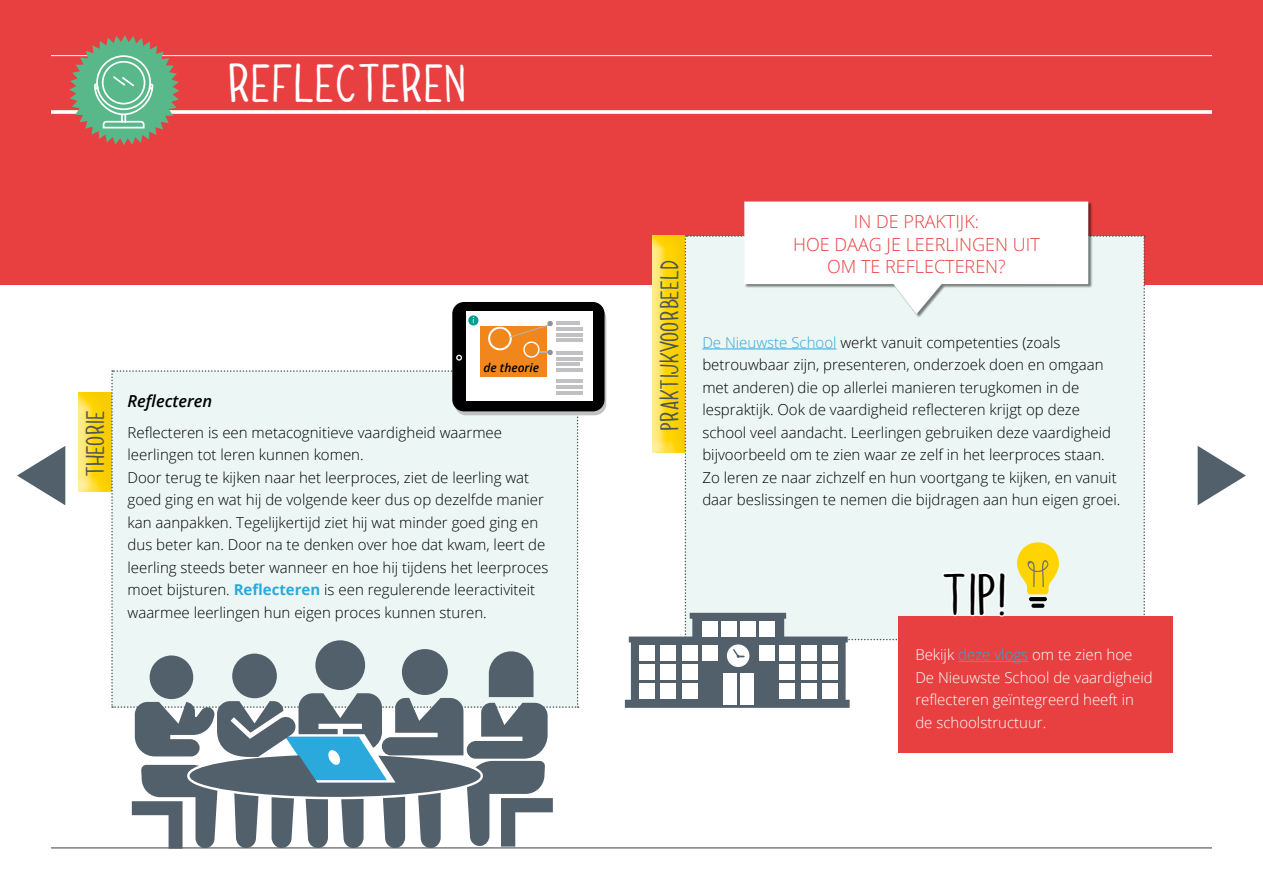
<style>
.page{position:relative;width:1263px;height:893px;background:#fff}
.page>*{position:absolute;margin:0;border:0;box-sizing:border-box;transform-origin:0 0}
.t1{font:47.85px "Dolce Caffe";color:#000}
.t2{font:44.25px "Dolce Caffe";color:#fff}
.t3{font:21px "Dolce Caffe";color:#4b5654}
.t4{font:300 18px/22.5px "Open Sans";color:#e84041;text-align:center}
.t5{font:italic 600 16.5px "Open Sans";color:#000}
.t6{font:300 15px/22.5px "Open Sans";color:#000}
.t7{font:300 15px/22.5px "Open Sans";color:#fff}
.t8{font:italic 600 12px "Open Sans";color:#000}
.s1{font-weight:700;color:#2ca9dc}
.s2{color:#2ca9dc}
</style>
<div class="page">
<hr style="left:51px;top:847px;width:1161px;height:1px;background:#4b5654">
<div style="left:70px;top:381px;width:42px;height:120px;background:#f4f4f5;opacity:.75"></div>
<svg style="left:1198px;top:446px;width:48px;height:59px"></svg>
<svg style="left:17px;top:446px;width:48px;height:59px"></svg>
<div style="left:0;top:0;width:1263px;height:285px;background:#e84041"></div>
<hr style="left:51px;top:55px;width:1161px;height:1px;background:#fff">
<svg style="left:51px;top:110px;width:1161px;height:4px;background:#fcefef"></svg>
<div style="left:898px;top:616px;width:274px;height:137px;background:#e84041"></div>
<svg style="left:625px;top:202px;width:520px;height:506px"></svg>
<div style="left:640px;top:645px;width:15px;height:15px;background:#fff"></div>
<div style="left:661px;top:645px;width:15px;height:15px;background:#fff"></div>
<div style="left:682px;top:645px;width:15px;height:15px;background:#fff"></div>
<div style="left:702px;top:645px;width:16px;height:15px;background:#fff"></div>
<div style="left:759px;top:645px;width:16px;height:15px;background:#fff"></div>
<div style="left:702px;top:621px;width:15px;height:15px;background:#fff"></div>
<div style="left:721px;top:621px;width:15px;height:15px;background:#fff"></div>
<div style="left:740px;top:621px;width:15px;height:15px;background:#fff"></div>
<div style="left:759px;top:621px;width:16px;height:15px;background:#fff"></div>
<div style="left:640px;top:664px;width:15px;height:15px;background:#fff"></div>
<div style="left:661px;top:664px;width:15px;height:15px;background:#fff"></div>
<div style="left:682px;top:664px;width:15px;height:15px;background:#fff"></div>
<div style="left:640px;top:683px;width:15px;height:15px;background:#fff"></div>
<div style="left:661px;top:683px;width:15px;height:15px;background:#fff"></div>
<div style="left:682px;top:683px;width:15px;height:15px;background:#fff"></div>
<div style="left:780px;top:645px;width:15px;height:15px;background:#fff"></div>
<div style="left:801px;top:645px;width:15px;height:15px;background:#fff"></div>
<div style="left:822px;top:645px;width:15px;height:15px;background:#fff"></div>
<div style="left:780px;top:664px;width:15px;height:15px;background:#fff"></div>
<div style="left:801px;top:664px;width:15px;height:15px;background:#fff"></div>
<div style="left:822px;top:664px;width:15px;height:15px;background:#fff"></div>
<div style="left:780px;top:683px;width:15px;height:15px;background:#fff"></div>
<div style="left:801px;top:683px;width:15px;height:15px;background:#fff"></div>
<div style="left:822px;top:683px;width:15px;height:15px;background:#fff"></div>
<div style="left:452px;top:302px;width:152px;height:109px;background:#000;border-radius:12px"></div>
<div style="left:466px;top:312px;width:127px;height:89px;background:#fff"></div>
<svg style="left:456px;top:355px;width:6px;height:6px"></svg>
<hr style="left:556px;top:321px;width:24px;height:4px;background:#c1c0c2">
<hr style="left:556px;top:327px;width:27px;height:3px;background:#c1c0c2">
<hr style="left:556px;top:333px;width:27px;height:3px;background:#c1c0c2">
<hr style="left:556px;top:339px;width:27px;height:3px;background:#c1c0c2">
<hr style="left:556px;top:351px;width:27px;height:3px;background:#c1c0c2">
<hr style="left:556px;top:357px;width:27px;height:3px;background:#c1c0c2">
<hr style="left:556px;top:363px;width:24px;height:3px;background:#c1c0c2">
<hr style="left:556px;top:369px;width:27px;height:3px;background:#c1c0c2">
<hr style="left:556px;top:379px;width:27px;height:4px;background:#c1c0c2">
<hr style="left:556px;top:385px;width:27px;height:3px;background:#c1c0c2">
<hr style="left:556px;top:391px;width:27px;height:3px;background:#c1c0c2">
<div style="left:480px;top:326px;width:67px;height:50px;background:#f1871c"></div>
<svg style="left:468px;top:315px;width:10px;height:10px"></svg>
<div style="left:488px;top:327px;width:24px;height:23px;border:2px solid #fff;border-radius:50%"></div>
<div style="left:523px;top:341px;width:16px;height:17px;border:1px solid #fff;border-radius:50%"></div>
<svg style="left:509px;top:321px;width:44px;height:17px"></svg>
<svg style="left:539px;top:350px;width:14px;height:5px"></svg>
<svg style="left:69px;top:35px;width:110px;height:110px"></svg>
<svg style="left:111px;top:370px;width:468px;height:479px;background:#c9d4d6"></svg>
<h2 class="t2" style="left:230px;top:53px;width:240px">REFLECTEREN</h2>
<h3 class="t3" style="left:81px;top:476px;width:68px;rotate:-90deg">theorie</h3>
<p class="t5" style="left:128px;top:389px;width:86px">Reflecteren</p>
<p class="t8" style="left:483px;top:359px;width:57px">de theorie</p>
<p class="t6" style="left:128px;top:421px;width:422px">Reflecteren is een metacognitieve vaardigheid waarmee leerlingen tot leren kunnen komen.<br>Door terug te kijken naar het leerproces, ziet de leerling wat goed ging en wat hij de volgende keer dus op dezelfde manier kan aanpakken. Tegelijkertijd ziet hij wat minder goed ging en dus beter kan. Door na te denken over hoe dat kwam, leert de leerling steeds beter wanneer en hoe hij tijdens het leerproces moet bijsturen. <span class="s1">Reflecteren</span> is een regulerende leeractiviteit waarmee leerlingen hun eigen proces kunnen sturen.</p>
<h3 class="t3" style="left:655px;top:430px;width:173px;rotate:-90deg">praktijkvoorbeeld</h3>
<p class="t4" style="left:793px;top:210px;width:248px">IN DE PRAKTIJK:<br>HOE DAAG JE LEERLINGEN UIT<br>OM TE REFLECTEREN?</p>
<p class="t6" style="left:702px;top:331px;width:419px"><span class="s2">De Nieuwste School</span> werkt vanuit competenties (zoals betrouwbaar zijn, presenteren, onderzoek doen en omgaan met anderen) die op allerlei manieren terugkomen in de lespraktijk. Ook de vaardigheid reflecteren krijgt op deze school veel aandacht. Leerlingen gebruiken deze vaardigheid bijvoorbeeld om te zien waar ze zelf in het leerproces staan.<br>Zo leren ze naar zichzelf en hun voortgang te kijken, en vanuit daar beslissingen te nemen die bijdragen aan hun eigen groei.</p>
<h1 class="t1" style="left:944px;top:561px;width:67px">TIP!</h1>
<p class="t7" style="left:915px;top:643px;width:239px">Bekijk <span class="s2">deze vlogs</span> om te zien hoe<br>De Nieuwste School de vaardigheid reflecteren geïntegreerd heeft in de schoolstructuur.</p>
</div>
